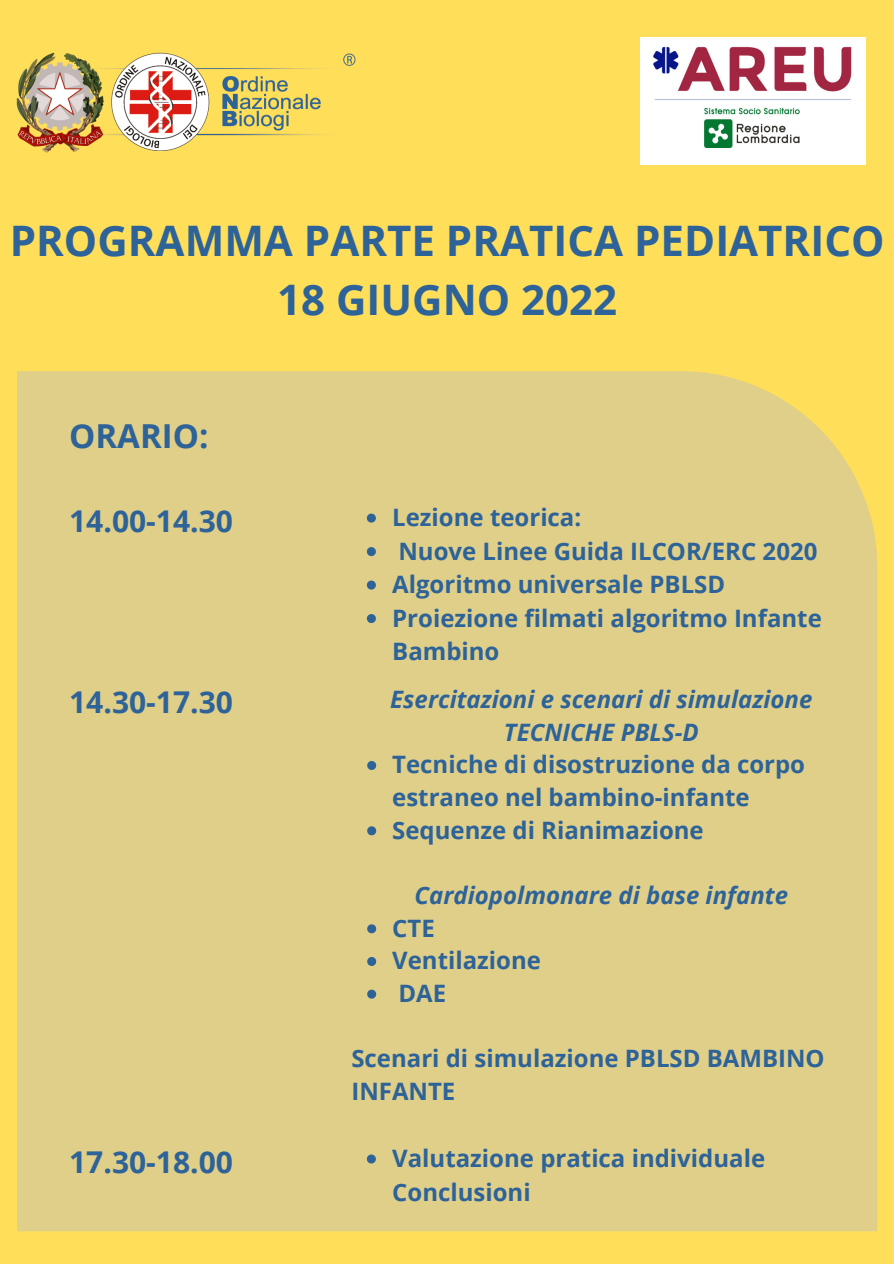
<style>
.page{position:relative;width:894px;height:1264px;background:#fff}
.page>*{position:absolute;margin:0;border:0;box-sizing:border-box;transform-origin:0 0}
.t1{font:700 42px "Open Sans";color:#2d6399}
.t2{font:700 33px "Open Sans";color:#2d6399}
.t3{font:700 30px "Open Sans";color:#2d6399}
.t4{font:700 24px/33.5px "Open Sans";color:#2d6399}
.t5{font:italic 700 24px/32.7px "Open Sans";color:#2d6399;text-align:center}
</style>
<div class="page">
<div style="left:0;top:0;width:893px;height:1263px;background:#ffde59"></div>
<img style="left:17px;top:52px;width:339px;height:101px">
<div style="left:17px;top:371px;width:860px;height:860px;background:#e0cf89"></div>
<svg style="left:367px;top:513px;width:9px;height:9px"></svg>
<svg style="left:367px;top:547px;width:9px;height:9px"></svg>
<svg style="left:367px;top:580px;width:9px;height:9px"></svg>
<svg style="left:367px;top:614px;width:9px;height:9px"></svg>
<svg style="left:367px;top:761px;width:9px;height:9px"></svg>
<svg style="left:367px;top:826px;width:9px;height:9px"></svg>
<svg style="left:367px;top:924px;width:9px;height:9px"></svg>
<svg style="left:367px;top:957px;width:9px;height:9px"></svg>
<svg style="left:367px;top:989px;width:9px;height:9px"></svg>
<svg style="left:367px;top:1154px;width:9px;height:9px"></svg>
<img style="left:640px;top:38px;width:225px;height:127px">
<p class="t1" style="left:10px;top:211px;width:876px">PROGRAMMA PARTE PRATICA PEDIATRICO</p>
<p class="t1" style="left:277px;top:270px;width:341px">18 GIUGNO 2022</p>
<p class="t2" style="left:69px;top:412px;width:141px">ORARIO:</p>
<p class="t3" style="left:69px;top:499px;width:165px">14.00-14.30</p>
<p class="t4" style="left:392px;top:500px;width:190px">Lezione teorica:</p>
<p class="t4" style="left:398px;top:534px;width:420px">Nuove Linee Guida ILCOR/ERC 2020</p>
<p class="t4" style="left:392px;top:567px;width:334px">Algoritmo universale PBLSD</p>
<p class="t4" style="left:392px;top:601px;width:431px">Proiezione filmati algoritmo Infante<br>Bambino</p>
<p class="t3" style="left:69px;top:681px;width:165px">14.30-17.30</p>
<p class="t5" style="left:390px;top:682px;width:423px">Esercitazioni e scenari di simulazione<br>TECNICHE PBLS-D</p>
<p class="t4" style="left:392px;top:747px;width:414px;line-height:32.7px">Tecniche di disostruzione da corpo estraneo nel bambino-infante</p>
<p class="t4" style="left:392px;top:812px;width:313px">Sequenze di Rianimazione</p>
<p class="t5" style="left:414px;top:878px;width:375px">Cardiopolmonare di base infante</p>
<p class="t4" style="left:392px;top:910px;width:44px">CTE</p>
<p class="t4" style="left:392px;top:943px;width:150px">Ventilazione</p>
<p class="t4" style="left:398px;top:976px;width:49px">DAE</p>
<p class="t4" style="left:351px;top:1041px;width:474px;line-height:32.7px">Scenari di simulazione PBLSD BAMBINO<br>INFANTE</p>
<p class="t3" style="left:69px;top:1140px;width:165px">17.30-18.00</p>
<p class="t4" style="left:392px;top:1141px;width:374px">Valutazione pratica individuale<br>Conclusioni</p>
</div>
